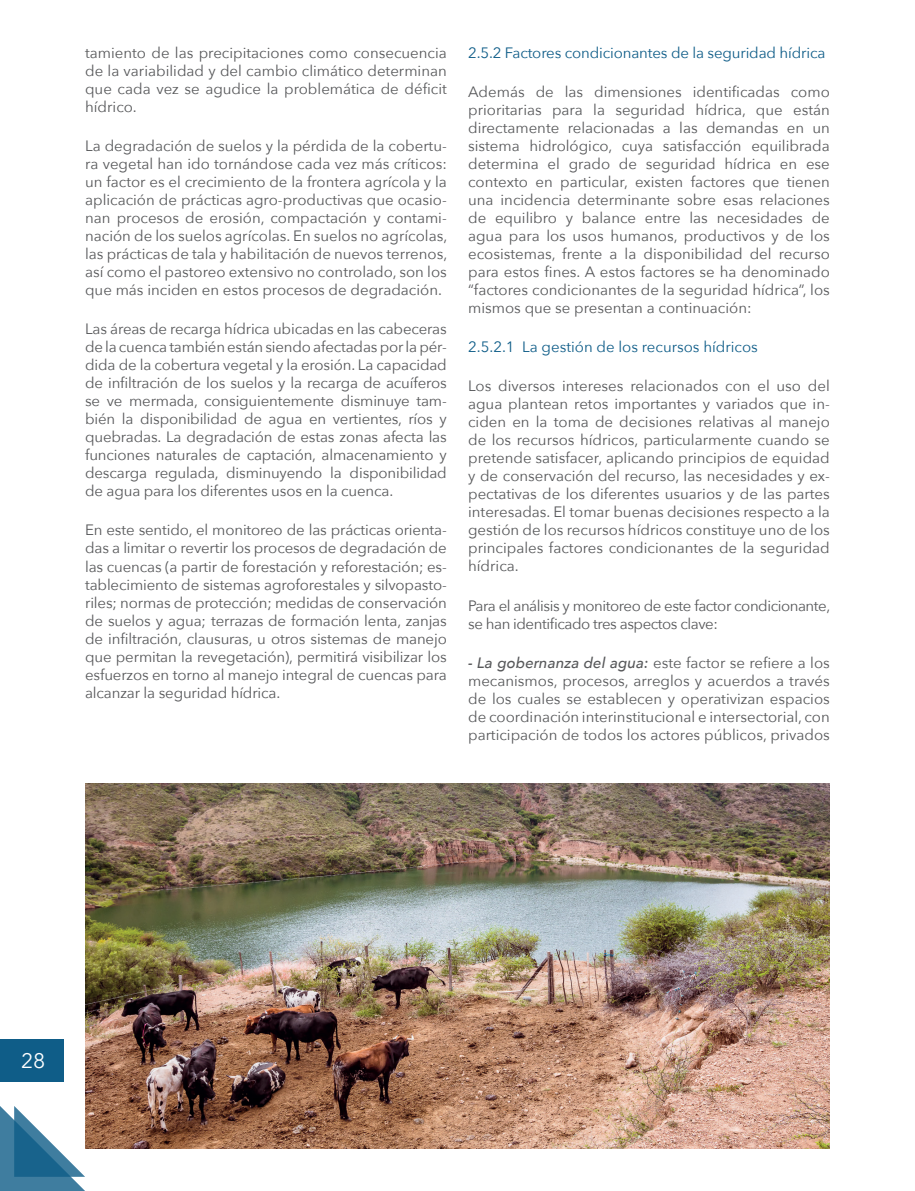
<style>
.page{position:relative;width:915px;height:1191px;background:#fff}
.page>*{position:absolute;margin:0;border:0;box-sizing:border-box;transform-origin:0 0}
.t1{font:21px "Avenir Next";color:#fff}
.t2{font:15px/18px "Avenir Next";color:#57585a;text-align:justify}
.t3{font:15px/18px "Avenir Next";letter-spacing:-.03em;color:#57585a}
.t4{font:15px "Avenir Next";letter-spacing:-.01em;color:#0f5d88}
.s1{font-weight:500;font-style:italic}
</style>
<div class="page">
<div style="left:0;top:1039px;width:64px;height:43px;background:#0f5d88"></div>
<svg style="left:0;top:1106px;width:85px;height:85px"></svg>
<img style="left:85px;top:783px;width:744px;height:365px">
<p class="t2" style="left:85px;top:43px;width:363px">tamiento de las precipitaciones como consecuencia de la variabilidad y del cambio climático determinan que cada vez se agudice la problemática de déficit hídrico.</p>
<p class="t2" style="left:85px;top:136px;width:363px">La degradación de suelos y la pérdida de la cobertu&shy;ra vegetal han ido tornándose cada vez más críticos: un factor es el crecimiento de la frontera agrícola y la aplicación de prácticas agro-productivas que ocasio&shy;nan procesos de erosión, compactación y contami&shy;nación de los suelos agrícolas. En suelos no agrícolas, las prácticas de tala y habilitación de nuevos terrenos, así como el pastoreo extensivo no controlado, son los que más inciden en estos procesos de degradación.</p>
<p class="t2" style="left:85px;top:319px;width:363px">Las áreas de recarga hídrica ubicadas en las cabeceras de la cuenca también están siendo afectadas por la pér&shy;dida de la cobertura vegetal y la erosión. La capacidad de infiltración de los suelos y la recarga de acuíferos se ve mermada, consiguientemente disminuye tam&shy;bién la disponibilidad de agua en vertientes, ríos y quebradas. La degradación de estas zonas afecta las funciones naturales de captación, almacenamiento y descarga regulada, disminuyendo la disponibilidad de agua para los diferentes usos en la cuenca.</p>
<p class="t2" style="left:85px;top:520px;width:363px">En este sentido, el monitoreo de las prácticas orienta&shy;das a limitar o revertir los procesos de degradación de las cuencas (a partir de forestación y reforestación; es&shy;tablecimiento de sistemas agroforestales y silvopasto&shy;riles; normas de protección; medidas de conservación de suelos y agua; terrazas de formación lenta, zanjas de infiltración, clausuras, u otros sistemas de manejo que permitan la revegetación), permitirá visibilizar los esfuerzos en torno al manejo integral de cuencas para alcanzar la seguridad hídrica.</p>
<p class="t4" style="left:468px;top:40px;width:358px">2.5.2 Factores condicionantes de la seguridad hídrica</p>
<p class="t2" style="left:468px;top:82px;width:363px">Además de las dimensiones identificadas como prioritarias para la seguridad hídrica, que están directamente relacionadas a las demandas en un sistema hidrológico, cuya satisfacción equilibrada determina el grado de seguridad hídrica en ese contexto en particular, existen factores que tienen una incidencia determinante sobre esas relaciones de equilibro y balance entre las necesidades de agua para los usos humanos, productivos y de los ecosistemas, frente a la disponibilidad del recurso para estos fines. A estos factores se ha denominado “factores condicionantes de la seguridad hídrica”, los mismos que se presentan a continuación:</p>
<p class="t4" style="left:468px;top:334px;width:291px">2.5.2.1 La gestión de los recursos hídricos</p>
<p class="t2" style="left:468px;top:376px;width:363px">Los diversos intereses relacionados con el uso del agua plantean retos importantes y variados que in&shy;ciden en la toma de decisiones relativas al manejo de los recursos hídricos, particularmente cuando se pretende satisfacer, aplicando principios de equidad y de conservación del recurso, las necesidades y ex&shy;pectativas de los diferentes usuarios y de las partes interesadas. El tomar buenas decisiones respecto a la gestión de los recursos hídricos constituye uno de los principales factores condicionantes de la seguridad hídrica.</p>
<p class="t3" style="left:468px;top:596px;width:363px">Para el análisis y monitoreo de este factor condicionante, se han identificado tres aspectos clave:</p>
<p class="t2" style="left:468px;top:653px;width:363px"><span class="s1">- La gobernanza del agua:</span> este factor se refiere a los mecanismos, procesos, arreglos y acuerdos a través de los cuales se establecen y operativizan espacios de coordinación interinstitucional e intersectorial, con participación de todos los actores públicos, privados</p>
<h1 class="t1" style="left:21px;top:1043px;width:25px">28</h1>
</div>
